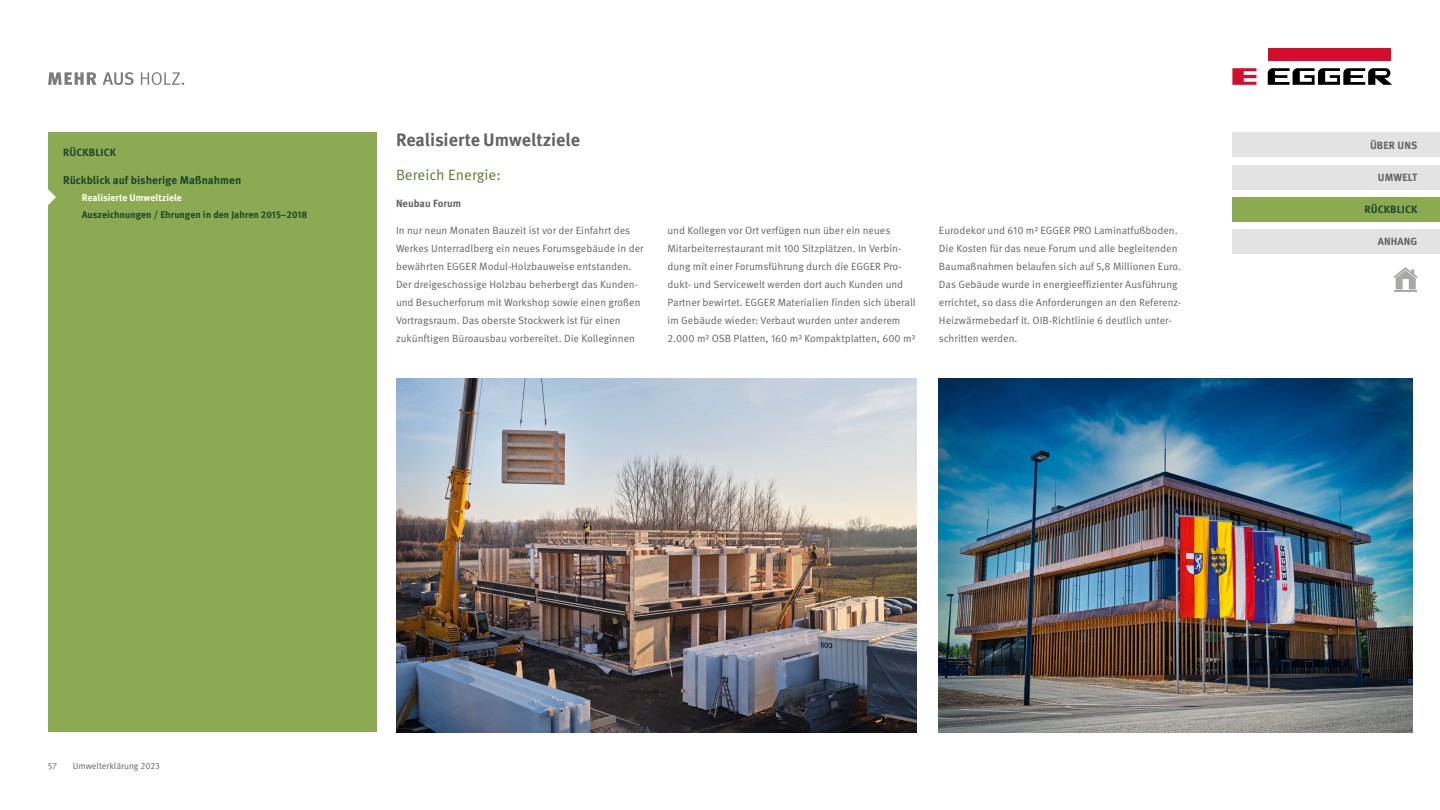
<style>
.page{position:relative;width:1440px;height:810px;background:#fff}
.page>*{position:absolute;margin:0;border:0;box-sizing:border-box;transform-origin:0 0}
.t1{font:700 18px "Meta Pro";color:#646363}
.t2{font:15px "Meta Pro";color:#617b30}
.t3{font:700 11.25px "Meta Pro";color:#1b462c}
.t4{font:10.5px/18px "Meta Pro";color:#646363}
.t5{font:700 10.5px "Meta Pro";letter-spacing:.01em;color:#646363}
.t6{font:700 10.5px "Meta Pro";letter-spacing:.01em;color:#1b462c}
.t7{font:700 9.75px "Meta Pro";color:#1b462c}
.t8{font:700 9.75px "Meta Pro";letter-spacing:-.005em;color:#fff}
.t9{font:9px "Meta Pro";color:#646363}
</style>
<div class="page">
<svg style="left:48px;top:72px;width:49px;height:13px"></svg>
<svg style="left:103px;top:72px;width:31px;height:13px"></svg>
<svg style="left:141px;top:72px;width:43px;height:13px"></svg>
<div style="left:1268px;top:48px;width:122px;height:13px;background:#d40c2d"></div>
<svg style="left:1232px;top:68px;width:24px;height:17px"></svg>
<svg style="left:1268px;top:68px;width:124px;height:17px"></svg>
<div style="left:48px;top:133px;width:328px;height:599px;background:#8caa51"></div>
<svg style="left:48px;top:189px;width:8px;height:16px"></svg>
<div style="left:1232px;top:165px;width:208px;height:24px;background:#e3e3e3"></div>
<div style="left:1232px;top:197px;width:208px;height:24px;background:#8caa51"></div>
<div style="left:1232px;top:133px;width:208px;height:24px;background:#e3e3e3"></div>
<div style="left:1232px;top:229px;width:208px;height:25px;background:#e3e3e3"></div>
<svg style="left:1393px;top:267px;width:25px;height:24px"></svg>
<img style="left:396px;top:378px;width:520px;height:354px">
<img style="left:939px;top:378px;width:474px;height:354px">
<p class="t6" style="left:63px;top:145px;width:54px">RÜCKBLICK</p>
<p class="t3" style="left:63px;top:173px;width:180px">Rückblick auf bisherige Maßnahmen</p>
<p class="t8" style="left:82px;top:192px;width:102px">Realisierte Umweltziele</p>
<p class="t7" style="left:82px;top:209px;width:227px">Auszeichnungen / Ehrungen in den Jahren 2015–2018</p>
<h1 class="t1" style="left:396px;top:129px;width:186px">Realisierte Umweltziele</h1>
<h2 class="t2" style="left:396px;top:166px;width:106px">Bereich Energie:</h2>
<p class="t5" style="left:396px;top:197px;width:67px">Neubau Forum</p>
<p class="t4" style="left:396px;top:221px;width:249px">In nur neun Monaten Bauzeit ist vor der Einfahrt des Werkes Unterradlberg ein neues Forumsgebäude in der bewährten EGGER Modul-Holzbauweise entstanden.<br>Der dreigeschossige Holzbau beherbergt das Kunden&shy;und Besucherforum mit Workshop sowie einen großen Vortragsraum. Das oberste Stockwerk ist für einen zukünftigen Büroausbau vorbereitet. Die Kolleginnen</p>
<p class="t4" style="left:667px;top:221px;width:250px">und Kollegen vor Ort verfügen nun über ein neues Mitarbeiterrestaurant mit 100 Sitzplätzen. In Verbin&shy;dung mit einer Forumsführung durch die EGGER Pro&shy;dukt- und Servicewelt werden dort auch Kunden und Partner bewirtet. EGGER Materialien finden sich überall im Gebäude wieder: Verbaut wurden unter anderem 2.000 m² OSB Platten, 160 m² Kompaktplatten, 600 m²</p>
<p class="t4" style="left:939px;top:221px;width:244px">Eurodekor und 610 m² EGGER PRO Laminatfußboden.<br>Die Kosten für das neue Forum und alle begleitenden Baumaßnahmen belaufen sich auf 5,8 Millionen Euro.<br>Das Gebäude wurde in energieeffizienter Ausführung errichtet, so dass die Anforderungen an den Referenz-Heizwärmebedarf lt. OIB-Richtlinie 6 deutlich unter&shy;schritten werden.</p>
<p class="t9" style="left:48px;top:760px;width:11px">57</p>
<p class="t9" style="left:73px;top:760px;width:89px">Umwelterklärung 2023</p>
<p class="t5" style="left:1370px;top:139px;width:49px">ÜBER UNS</p>
<p class="t5" style="left:1378px;top:171px;width:41px">UMWELT</p>
<p class="t6" style="left:1364px;top:203px;width:54px">RÜCKBLICK</p>
<p class="t5" style="left:1378px;top:235px;width:41px">ANHANG</p>
</div>
